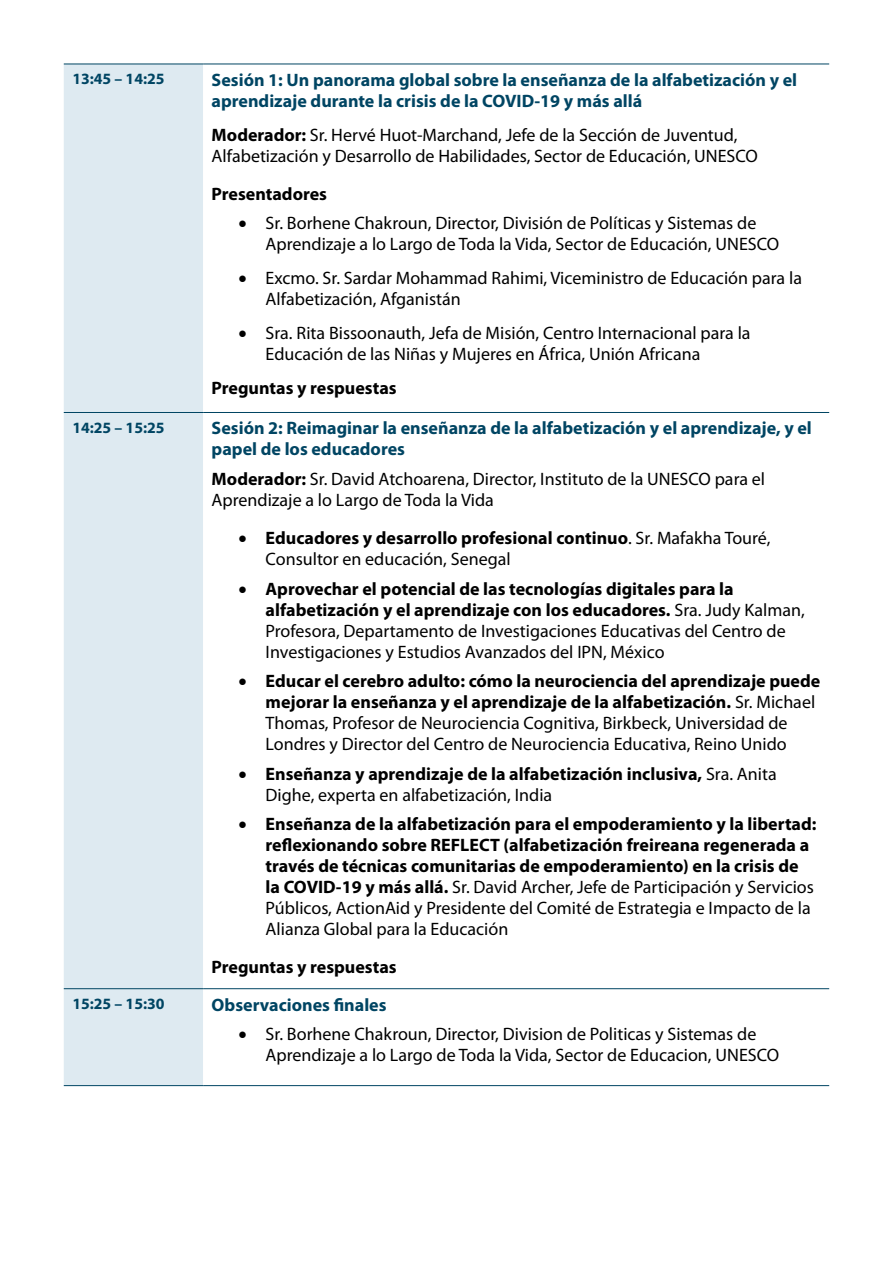
<style>
.page{position:relative;width:893px;height:1263px;background:#fff}
.page>*{position:absolute;margin:0;border:0;box-sizing:border-box;transform-origin:0 0}
.t1{font:18px/21px "Myriad Pro";color:#000}
.t2{font:700 18px/21px "Myriad Pro";color:#000}
.t3{font:700 18px/21px "Myriad Pro";color:#004563}
.t4{font:700 15.75px "Myriad Pro";color:#004563}
.s1{font-weight:700}
.s2{font-weight:400}
</style>
<div class="page">
<div style="left:64px;top:65px;width:139px;height:1020px;background:#deeaf1"></div>
<hr style="left:64px;top:64px;width:139px;height:1px;background:#004563">
<hr style="left:203px;top:64px;width:626px;height:1px;background:#004563">
<hr style="left:64px;top:412px;width:139px;height:1px;background:#004563">
<hr style="left:203px;top:412px;width:626px;height:1px;background:#004563">
<hr style="left:64px;top:988px;width:139px;height:1px;background:#004563">
<hr style="left:203px;top:988px;width:626px;height:1px;background:#004563">
<hr style="left:64px;top:1085px;width:139px;height:1px;background:#004563">
<hr style="left:203px;top:1085px;width:626px;height:1px;background:#004563">
<p class="t4" style="left:72px;top:69px;width:94px">13:45 – 14:25</p>
<p class="t3" style="left:212px;top:69px;width:587px">Sesión 1: Un panorama global sobre la enseñanza de la alfabetización y el aprendizaje durante la crisis de la COVID-19 y más allá</p>
<p class="t1" style="left:212px;top:124px;width:548px"><span class="s1">Moderador:</span> Sr. Hervé Huot-Marchand, Jefe de la Sección de Juventud,<br>Alfabetización y Desarrollo de Habilidades, Sector de Educación, UNESCO</p>
<p class="t2" style="left:212px;top:183px;width:117px">Presentadores</p>
<p class="t1" style="left:266px;top:212px;width:515px;text-indent:-27px">• Sr. Borhene Chakroun, Director, División de Políticas y Sistemas de<br>Aprendizaje a lo Largo de Toda la Vida, Sector de Educación, UNESCO</p>
<p class="t1" style="left:266px;top:267px;width:538px;text-indent:-27px">• Excmo. Sr. Sardar Mohammad Rahimi, Viceministro de Educación para la<br>Alfabetización, Afganistán</p>
<p class="t1" style="left:266px;top:322px;width:486px;text-indent:-27px">• Sra. Rita Bissoonauth, Jefa de Misión, Centro Internacional para la<br>Educación de las Niñas y Mujeres en África, Unión Africana</p>
<p class="t2" style="left:212px;top:376px;width:187px">Preguntas y respuestas</p>
<p class="t4" style="left:72px;top:417px;width:94px">14:25 – 15:25</p>
<p class="t3" style="left:212px;top:417px;width:602px">Sesión 2: Reimaginar la enseñanza de la alfabetización y el aprendizaje, y el papel de los educadores</p>
<p class="t1" style="left:212px;top:468px;width:555px"><span class="s1">Moderador:</span> Sr. David Atchoarena, Director, Instituto de la UNESCO para el<br>Aprendizaje a lo Largo de Toda la Vida</p>
<p class="t1" style="left:266px;top:527px;width:506px;text-indent:-27px">• <span class="s1">Educadores y desarrollo profesional continuo</span>. Sr. Mafakha Touré,<br>Consultor en educación, Senegal</p>
<p class="t1" style="left:266px;top:578px;width:541px;text-indent:-27px">• <span class="s1">Aprovechar el potencial de las tecnologías digitales para la alfabetización y el aprendizaje con los educadores.</span> Sra. Judy Kalman, Profesora, Departamento de Investigaciones Educativas del Centro de Investigaciones y Estudios Avanzados del IPN, México</p>
<p class="t1" style="left:266px;top:670px;width:556px;text-indent:-27px">• <span class="s1">Educar el cerebro adulto: cómo la neurociencia del aprendizaje puede mejorar la enseñanza y el aprendizaje de la alfabetización.</span> Sr. Michael Thomas, Profesor de Neurociencia Cognitiva, Birkbeck, Universidad de Londres y Director del Centro de Neurociencia Educativa, Reino Unido</p>
<p class="t2" style="left:266px;top:762px;width:513px;text-indent:-27px">• Enseñanza y aprendizaje de la alfabetización inclusiva, <span class="s2">Sra. Anita<br>Dighe, experta en alfabetización, India</span></p>
<p class="t2" style="left:266px;top:813px;width:552px;text-indent:-27px">• Enseñanza de la alfabetización para el empoderamiento y la libertad: reflexionando sobre REFLECT (alfabetización freireana regenerada a través de técnicas comunitarias de empoderamiento) en la crisis de la COVID-19 y más allá. <span class="s2">Sr. David Archer, Jefe de Participación y Servicios Públicos, ActionAid y Presidente del Comité de Estrategia e Impacto de la Alianza Global para la Educación</span></p>
<p class="t2" style="left:212px;top:956px;width:187px">Preguntas y respuestas</p>
<p class="t4" style="left:72px;top:993px;width:94px">15:25 – 15:30</p>
<p class="t3" style="left:212px;top:993px;width:176px">Observaciones finales</p>
<p class="t1" style="left:266px;top:1023px;width:515px;text-indent:-27px">• Sr. Borhene Chakroun, Director, Division de Politicas y Sistemas de<br>Aprendizaje a lo Largo de Toda la Vida, Sector de Educacion, UNESCO</p>
</div>
